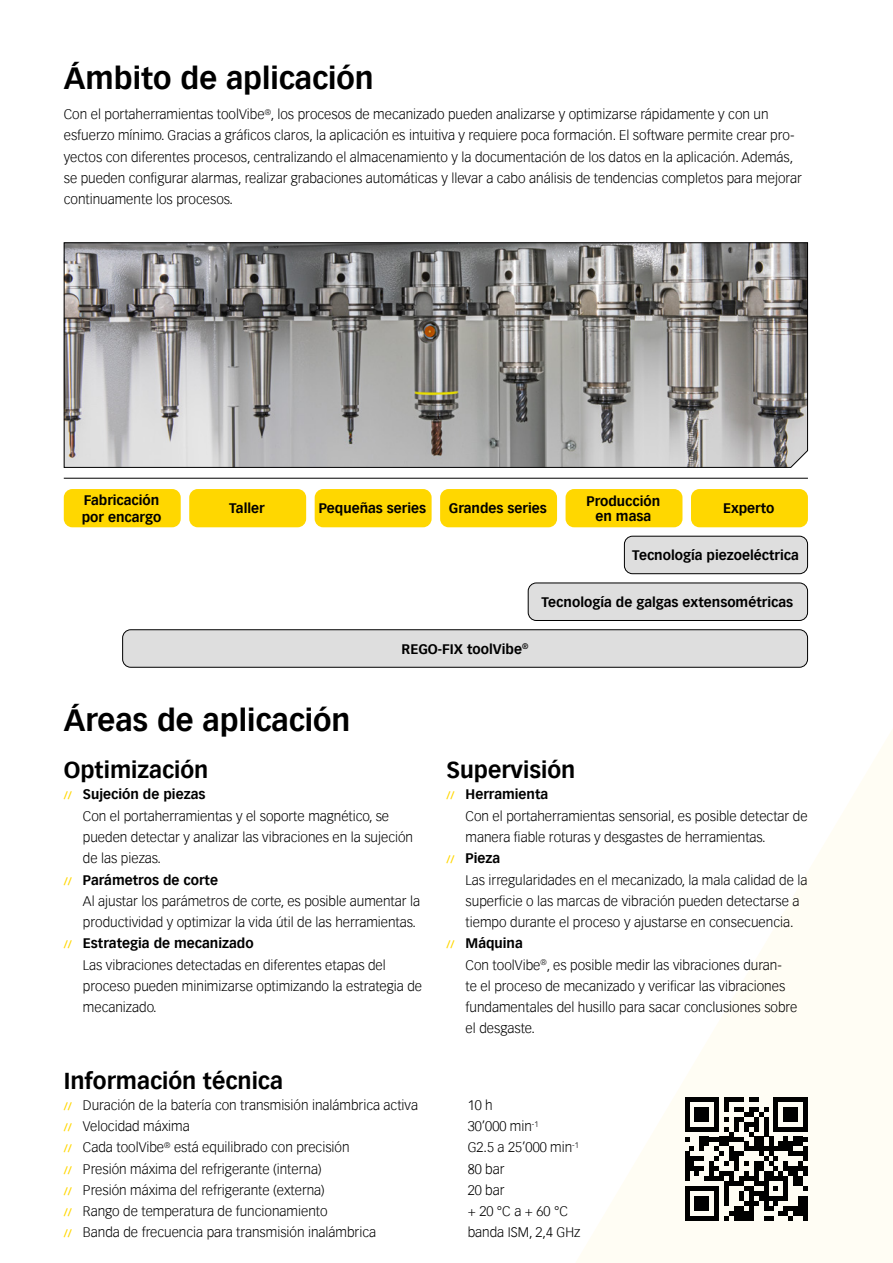
<style>
.page{position:relative;width:893px;height:1263px;background:#fff}
.page>*{position:absolute;margin:0;border:0;box-sizing:border-box;transform-origin:0 0}
.Titel{font:700 30px "Vectora Com";color:#000}
.Subline{font:700 22.5px "Vectora Com";color:#000}
.Gundtext_1spaltig{font:300 13.5px/21.3px "Vectora Com";color:#000}
.Gundtext_1spaltig-2{font:700 13.5px/17px "Vectora Com";color:#000}
.s1{font-weight:700;font-size:10.5px;color:#ffd700}
.s2{font-weight:700}
</style>
<div class="page">
<svg style="left:568px;top:242px;width:325px;height:1021px"></svg>
<svg style="left:63px;top:242px;width:745px;height:226px;background:#979695"></svg>
<hr style="left:64px;top:478px;width:744px;height:1px;background:#000">
<div style="left:64px;top:489px;width:117px;height:38px;background:#ffd700;border-radius:9px"></div>
<div style="left:189px;top:489px;width:117px;height:38px;background:#ffd700;border-radius:9px"></div>
<div style="left:315px;top:489px;width:117px;height:38px;background:#ffd700;border-radius:9px"></div>
<div style="left:440px;top:489px;width:117px;height:38px;background:#ffd700;border-radius:9px"></div>
<div style="left:566px;top:489px;width:116px;height:38px;background:#ffd700;border-radius:9px"></div>
<div style="left:691px;top:489px;width:117px;height:38px;background:#ffd700;border-radius:9px"></div>
<div style="left:624px;top:536px;width:183px;height:38px;background:#dedede;border-radius:8px"></div>
<div style="left:624px;top:536px;width:184px;height:38px;border:1px solid #000;border-radius:8px"></div>
<div style="left:528px;top:583px;width:279px;height:37px;background:#dedede;border-radius:8px"></div>
<div style="left:528px;top:583px;width:280px;height:38px;border:1px solid #000;border-radius:8px"></div>
<div style="left:123px;top:630px;width:684px;height:37px;background:#dedede;border-radius:8px"></div>
<div style="left:122px;top:629px;width:686px;height:39px;border:1px solid #000;border-radius:8px"></div>
<svg style="left:685px;top:1097px;width:123px;height:123px"></svg>
<div style="left:803px;top:1196px;width:5px;height:15px;background:#000"></div>
<div style="left:803px;top:1211px;width:5px;height:9px;background:#000"></div>
<p class="Titel" style="left:64px;top:60px;width:312px">Ámbito de aplicación</p>
<p class="Gundtext_1spaltig" style="left:64px;top:104px;width:739px">Con el portaherramientas toolVibe<sup>®</sup>, los procesos de mecanizado pueden analizarse y optimizarse rápidamente y con un esfuerzo mínimo. Gracias a gráficos claros, la aplicación es intuitiva y requiere poca formación. El software permite crear pro&shy;yectos con diferentes procesos, centralizando el almacenamiento y la documentación de los datos en la aplicación. Además, se pueden configurar alarmas, realizar grabaciones automáticas y llevar a cabo análisis de tendencias completos para mejorar continuamente los procesos.</p>
<p class="Gundtext_1spaltig-2" style="left:82px;top:492px;width:81px">Fabricación por encargo</p>
<p class="Gundtext_1spaltig-2" style="left:229px;top:500px;width:37px">Taller</p>
<p class="Gundtext_1spaltig-2" style="left:319px;top:500px;width:109px">Pequeñas series</p>
<p class="Gundtext_1spaltig-2" style="left:449px;top:500px;width:99px">Grandes series</p>
<p class="Gundtext_1spaltig-2" style="left:586px;top:494px;width:75px;line-height:14.9px;text-align:center">Producción en masa</p>
<p class="Gundtext_1spaltig-2" style="left:723px;top:500px;width:53px">Experto</p>
<p class="Gundtext_1spaltig-2" style="left:632px;top:547px;width:168px">Tecnología piezoeléctrica</p>
<p class="Gundtext_1spaltig-2" style="left:542px;top:594px;width:253px">Tecnología de galgas extensométricas</p>
<p class="Gundtext_1spaltig-2" style="left:402px;top:640px;width:128px">REGO-FIX toolVibe<sup>®</sup></p>
<p class="Titel" style="left:64px;top:702px;width:288px">Áreas de aplicación</p>
<p class="Subline" style="left:64px;top:756px;width:146px">Optimización</p>
<p class="Gundtext_1spaltig" style="left:83px;top:784px;width:332px;text-indent:-19px"><span class="s1">//</span> <span class="s2">Sujeción de piezas<br></span>Con el portaherramientas y el soporte magnético, se pueden detectar y analizar las vibraciones en la sujeción de las piezas.</p>
<p class="Gundtext_1spaltig" style="left:83px;top:869px;width:339px;text-indent:-19px"><span class="s1">//</span> <span class="s2">Parámetros de corte<br></span>Al ajustar los parámetros de corte, es posible aumentar la productividad y optimizar la vida útil de las herramientas.</p>
<p class="Gundtext_1spaltig" style="left:83px;top:933px;width:341px;text-indent:-19px"><span class="s1">//</span> <span class="s2">Estrategia de mecanizado<br></span>Las vibraciones detectadas en diferentes etapas del proceso pueden minimizarse optimizando la estrategia de mecanizado.</p>
<p class="Subline" style="left:446px;top:756px;width:130px">Supervisión</p>
<p class="Gundtext_1spaltig" style="left:466px;top:784px;width:343px;text-indent:-19px"><span class="s1">//</span> <span class="s2">Herramienta<br></span>Con el portaherramientas sensorial, es posible detectar de manera fiable roturas y desgastes de herramientas.</p>
<p class="Gundtext_1spaltig" style="left:466px;top:848px;width:343px;text-indent:-19px"><span class="s1">//</span> <span class="s2">Pieza<br></span>Las irregularidades en el mecanizado, la mala calidad de la superficie o las marcas de vibración pueden detectarse a tiempo durante el proceso y ajustarse en consecuencia.</p>
<p class="Gundtext_1spaltig" style="left:466px;top:933px;width:333px;text-indent:-19px"><span class="s1">//</span> <span class="s2">Máquina<br></span>Con toolVibe<sup>®</sup>, es posible medir las vibraciones duran-<br>te el proceso de mecanizado y verificar las vibraciones fundamentales del husillo para sacar conclusiones sobre el desgaste.</p>
<p class="Subline" style="left:64px;top:1067px;width:221px">Información técnica</p>
<p class="Gundtext_1spaltig" style="left:64px;top:1094px;width:356px"><span class="s1">//</span> Duración de la batería con transmisión inalámbrica activa</p>
<p class="Gundtext_1spaltig" style="left:468px;top:1094px;width:27px">10 h</p>
<p class="Gundtext_1spaltig" style="left:64px;top:1116px;width:127px"><span class="s1">//</span> Velocidad máxima</p>
<p class="Gundtext_1spaltig" style="left:468px;top:1116px;width:72px">30’000 min<sup>-1</sup></p>
<p class="Gundtext_1spaltig" style="left:64px;top:1137px;width:287px"><span class="s1">//</span> Cada toolVibe<sup>®</sup> está equilibrado con precisión</p>
<p class="Gundtext_1spaltig" style="left:468px;top:1137px;width:113px">G2.5 a 25’000 min<sup>-1</sup></p>
<p class="Gundtext_1spaltig" style="left:64px;top:1158px;width:259px"><span class="s1">//</span> Presión máxima del refrigerante (interna)</p>
<p class="Gundtext_1spaltig" style="left:468px;top:1158px;width:38px">80 bar</p>
<p class="Gundtext_1spaltig" style="left:64px;top:1179px;width:263px"><span class="s1">//</span> Presión máxima del refrigerante (externa)</p>
<p class="Gundtext_1spaltig" style="left:468px;top:1179px;width:38px">20 bar</p>
<p class="Gundtext_1spaltig" style="left:64px;top:1201px;width:265px"><span class="s1">//</span> Rango de temperatura de funcionamiento</p>
<p class="Gundtext_1spaltig" style="left:468px;top:1201px;width:102px">+ 20 °C a + 60 °C</p>
<p class="Gundtext_1spaltig" style="left:64px;top:1222px;width:314px"><span class="s1">//</span> Banda de frecuencia para transmisión inalámbrica</p>
<p class="Gundtext_1spaltig" style="left:468px;top:1222px;width:114px">banda ISM, 2,4 GHz</p>
</div>
